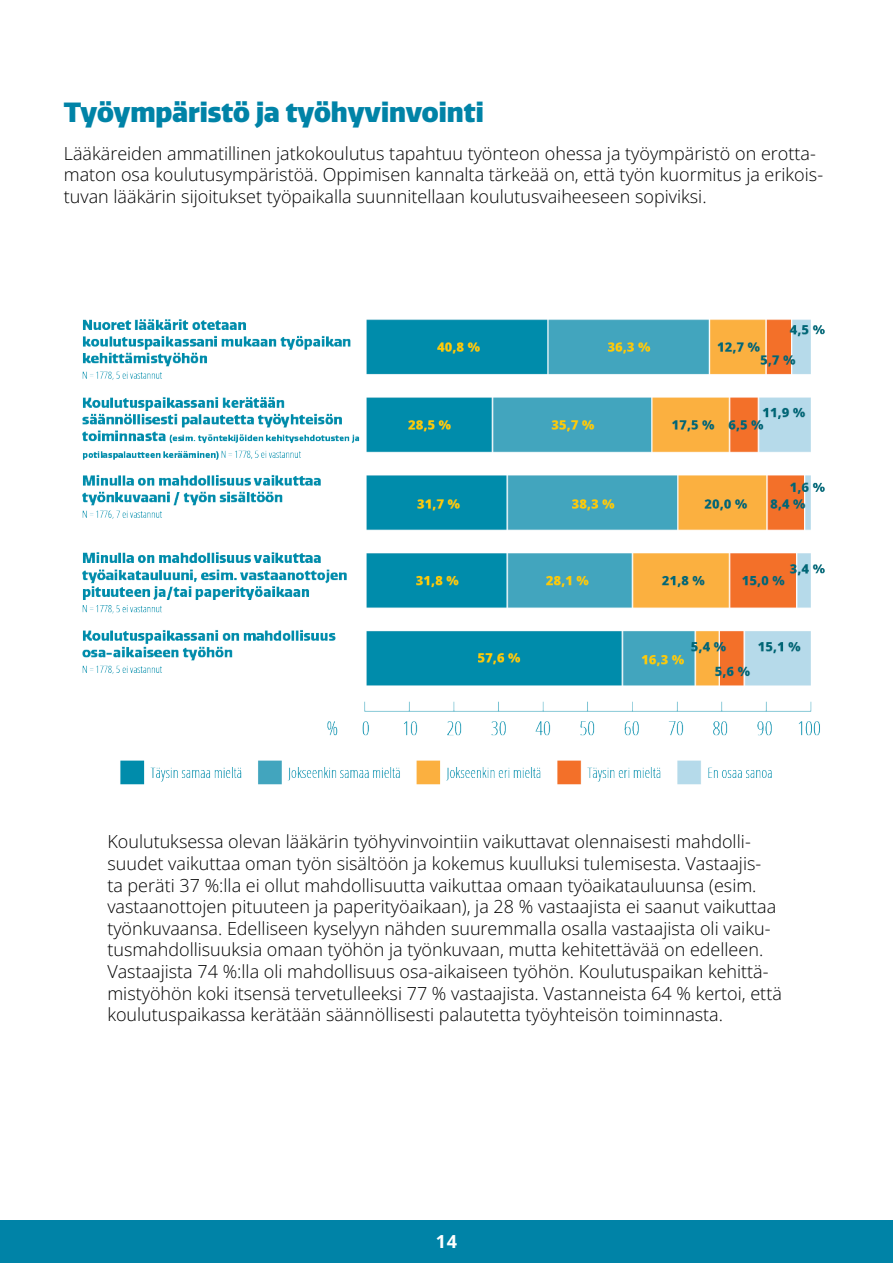
<style>
.page{position:relative;width:893px;height:1263px;background:#fff}
.page>*{position:absolute;margin:0;border:0;box-sizing:border-box;transform-origin:0 0}
.t1{font:900 27px "Quatro";color:#0083a7}
.t2{font:300 18px/21.6px "Open Sans";color:#000}
.t3{font:700 18px "Open Sans";color:#fff}
</style>
<div class="page">
<div style="left:0;top:1220px;width:893px;height:43px;background:#0083a7"></div>
<img style="left:82px;top:319px;width:743px;height:466px">
<h1 class="t1" style="left:64px;top:96px;width:421px">Työympäristö ja työhyvinvointi</h1>
<p class="t2" style="left:64px;top:142px;width:761px">Lääkäreiden ammatillinen jatkokoulutus tapahtuu työnteon ohessa ja työympäristö on erotta&shy;maton osa koulutusympäristöä. Oppimisen kannalta tärkeää on, että työn kuormitus ja erikois&shy;tuvan lääkärin sijoitukset työpaikalla suunnitellaan koulutusvaiheeseen sopiviksi.</p>
<p class="t2" style="left:107px;top:831px;width:676px">Koulutuksessa olevan lääkärin työhyvinvointiin vaikuttavat olennaisesti mahdolli&shy;suudet vaikuttaa oman työn sisältöön ja kokemus kuulluksi tulemisesta. Vastaajis-<br>ta peräti 37 %:lla ei ollut mahdollisuutta vaikuttaa omaan työaikatauluunsa (esim. vastaanottojen pituuteen ja paperityöaikaan), ja 28 % vastaajista ei saanut vaikuttaa työnkuvaansa. Edelliseen kyselyyn nähden suuremmalla osalla vastaajista oli vaiku&shy;tusmahdollisuuksia omaan työhön ja työnkuvaan, mutta kehitettävää on edelleen.<br>Vastaajista 74 %:lla oli mahdollisuus osa-aikaiseen työhön. Koulutuspaikan kehittä&shy;mistyöhön koki itsensä tervetulleeksi 77 % vastaajista. Vastanneista 64 % kertoi, että koulutuspaikassa kerätään säännöllisesti palautetta työyhteisön toiminnasta.</p>
<p class="t3" style="left:436px;top:1228px;width:23px">14</p>
</div>
